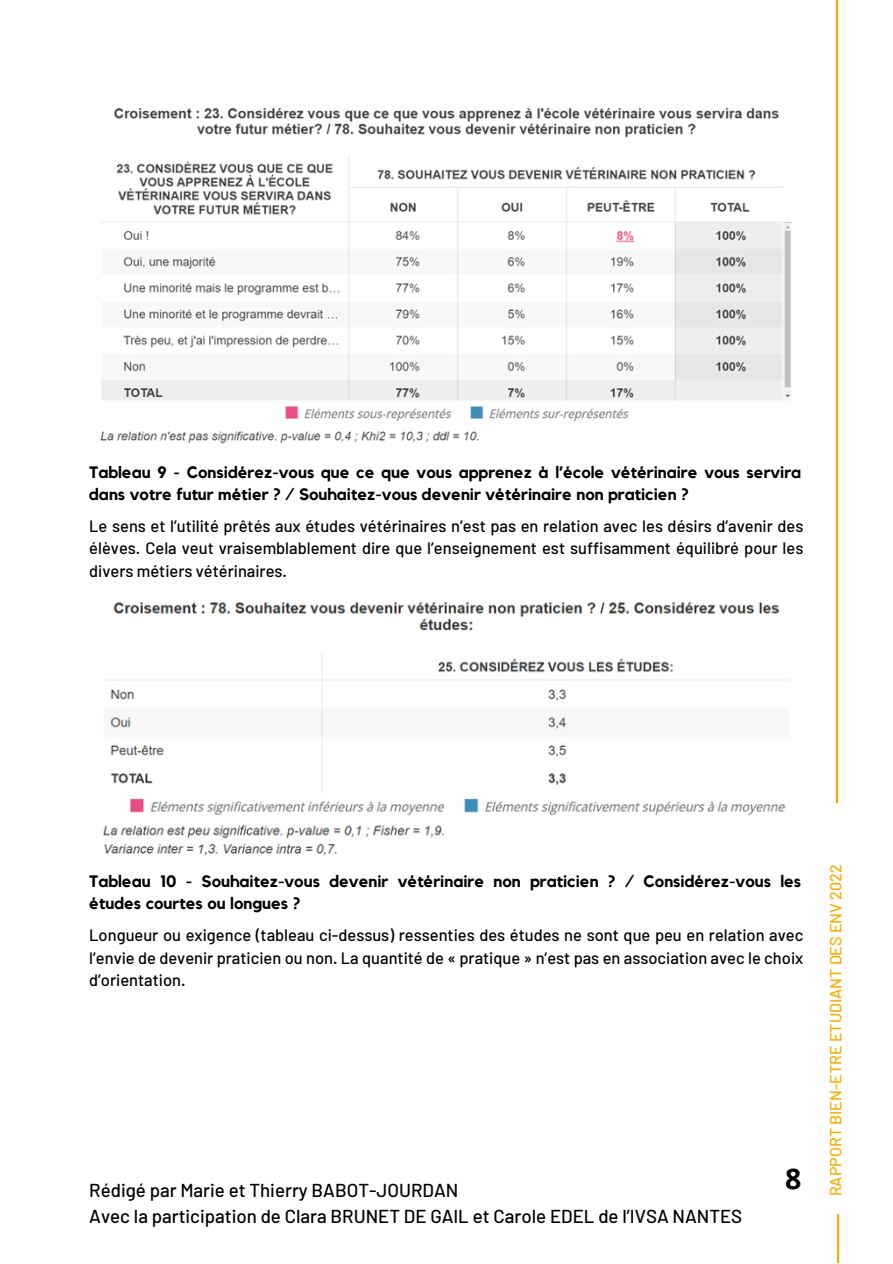
<style>
.page{position:relative;width:893px;height:1264px;background:#fff}
.page>*{position:absolute;margin:0;border:0;box-sizing:border-box;transform-origin:0 0}
.t1{font:700 28.5px "Open Sans";color:#000}
.t2{font:500 18.75px "Barlow";color:#000}
.t3{font:500 16.5px/22.5px "Barlow";color:#000;text-align:justify}
.t4{font:700 16.5px/22.5px "Kollektif";color:#000}
.t5{font:500 16.05px "Barlow";color:#faad00}
</style>
<div class="page">
<hr style="left:835px;top:0;width:3px;height:803px;background:#faad00">
<hr style="left:837px;top:1214px;width:2px;height:48px;background:#faad00">
<img style="left:100px;top:107px;width:692px;height:337px">
<img style="left:103px;top:601px;width:685px;height:255px">
<p class="t4" style="left:89px;top:461px;width:713px">Tableau 9 - Considérez-vous que ce que vous apprenez à l’école vétérinaire vous servira dans votre futur métier ? / Souhaitez-vous devenir vétérinaire non praticien ?</p>
<p class="t3" style="left:89px;top:514px;width:715px">Le sens et l’utilité prêtés aux études vétérinaires n’est pas en relation avec les désirs d’avenir des élèves. Cela veut vraisemblablement dire que l’enseignement est suffisamment équilibré pour les divers métiers vétérinaires.</p>
<p class="t4" style="left:89px;top:870px;width:713px">Tableau 10 - Souhaitez-vous devenir vétérinaire non praticien ? / Considérez-vous les études courtes ou longues ?</p>
<p class="t3" style="left:89px;top:923px;width:715px">Longueur ou exigence (tableau ci-dessus) ressenties des études ne sont que peu en relation avec l’envie de devenir praticien ou non. La quantité de « pratique » n’est pas en association avec le choix d’orientation.</p>
<p class="t2" style="left:89px;top:1178px;width:370px">Rédigé par Marie et Thierry BABOT-JOURDAN</p>
<p class="t2" style="left:89px;top:1203px;width:654px">Avec la participation de Clara BRUNET DE GAIL et Carole EDEL de l’IVSA NANTES</p>
<p class="t1" style="left:785px;top:1158px;width:18px">8</p>
<p class="t5" style="left:825px;top:1196px;width:333px;rotate:-90deg">RAPPORT BIEN-ETRE ETUDIANT DES ENV 2022</p>
</div>
